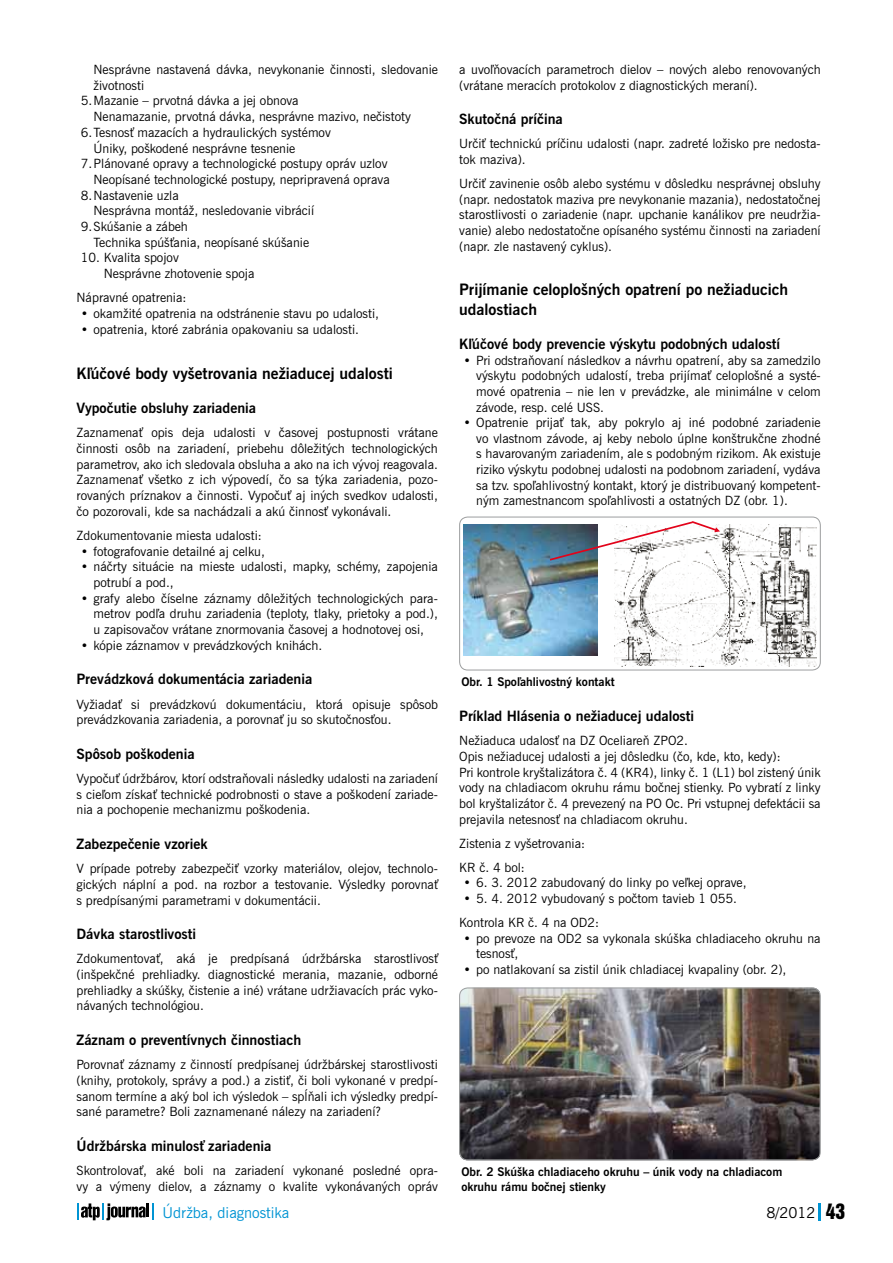
<style>
.page{position:relative;width:893px;height:1263px;background:#fff}
.page>*{position:absolute;margin:0;border:0;box-sizing:border-box;transform-origin:0 0}
.t1{font:700 15.75px/19.2px "News Gothic AT";color:#000}
.t2{font:15px "News Gothic AT";color:#0094d3}
.t3{font:15px "News Gothic AT";color:#000}
.t4{font:700 14.25px "News Gothic AT";color:#000}
.t5{font:12.75px/15.8px "News Gothic AT";color:#000}
.t6{font:700 12px/14.4px "News Gothic AT";color:#000}
.s1{font-family:"Swiss 921 AT Regular A";font-size:19.5px}
</style>
<div class="page">
<svg style="left:819px;top:1203px;width:2px;height:17px"></svg>
<svg style="left:152px;top:1203px;width:2px;height:17px"></svg>
<svg style="left:77px;top:1203px;width:69px;height:17px"></svg>
<hr style="left:146px;top:1203px;width:3px;height:14px;background:#000">
<img style="left:615px;top:524px;width:201px;height:142px">
<img style="left:464px;top:525px;width:133px;height:130px">
<svg style="left:548px;top:521px;width:172px;height:41px"></svg>
<div style="left:459px;top:517px;width:362px;height:153px;border:1px solid #9c9e9f;border-radius:8px"></div>
<img style="left:461px;top:989px;width:358px;height:171px">
<div style="left:459px;top:987px;width:362px;height:173px;border:1px solid #9c9e9f;border-radius:8px"></div>
<p class="t5" style="left:94px;top:61px;width:346px">Nesprávne nastavená dávka, nevykonanie činnosti, sledovanie</p>
<p class="t5" style="left:94px;top:77px;width:52px">životnosti</p>
<p class="t5" style="left:81px;top:93px;width:219px">5.Mazanie – prvotná dávka a jej obnova</p>
<p class="t5" style="left:94px;top:109px;width:319px">Nenamazanie, prvotná dávka, nesprávne mazivo, nečistoty</p>
<p class="t5" style="left:81px;top:124px;width:252px">6.Tesnosť mazacích a hydraulických systémov</p>
<p class="t5" style="left:94px;top:140px;width:203px">Úniky, poškodené nesprávne tesnenie</p>
<p class="t5" style="left:81px;top:156px;width:308px">7.Plánované opravy a technologické postupy opráv uzlov</p>
<p class="t5" style="left:94px;top:171px;width:298px">Neopísané technologické postupy, nepripravená oprava</p>
<p class="t5" style="left:81px;top:187px;width:100px">8.Nastavenie uzla</p>
<p class="t5" style="left:94px;top:203px;width:222px">Nesprávna montáž, nesledovanie vibrácií</p>
<p class="t5" style="left:81px;top:218px;width:109px">9.Skúšanie a zábeh</p>
<p class="t5" style="left:94px;top:234px;width:217px">Technika spúšťania, neopísané skúšanie</p>
<p class="t5" style="left:104px;top:250px;width:152px;text-indent:-23px">10. Kvalita spojov<br>Nesprávne zhotovenie spoja</p>
<p class="t5" style="left:77px;top:290px;width:111px">Nápravné opatrenia:</p>
<p class="t5" style="left:81px;top:305px;width:300px">• okamžité opatrenia na odstránenie stavu po udalosti,</p>
<p class="t5" style="left:81px;top:321px;width:280px">• opatrenia, ktoré zabránia opakovaniu sa udalosti.</p>
<p class="t1" style="left:77px;top:363px;width:318px">Kľúčové body vyšetrovania nežiaducej udalosti</p>
<p class="t4" style="left:77px;top:399px;width:181px">Vypočutie obsluhy zariadenia</p>
<p class="t5" style="left:77px;top:425px;width:363px;text-align:justify">Zaznamenať opis deja udalosti v časovej postupnosti vrátane činnosti osôb na zariadení, priebehu dôležitých technologických parametrov, ako ich sledovala obsluha a ako na ich vývoj reagovala.<br>Zaznamenať všetko z ich výpovedí, čo sa týka zariadenia, pozo&shy;rovaných príznakov a činnosti. Vypočuť aj iných svedkov udalosti, čo pozorovali, kde sa nachádzali a akú činnosť vykonávali.</p>
<p class="t5" style="left:77px;top:527px;width:187px">Zdokumentovanie miesta udalosti:</p>
<p class="t5" style="left:81px;top:543px;width:186px">• fotografovanie detailné aj celku,</p>
<p class="t5" style="left:94px;top:559px;width:346px;text-indent:-13px">• náčrty situácie na mieste udalosti, mapky, schémy, zapojenia potrubí a pod.,</p>
<p class="t5" style="left:94px;top:590px;width:346px;text-align:justify;text-indent:-13px">• grafy alebo číselne záznamy dôležitých technologických para&shy;metrov podľa druhu zariadenia (teploty, tlaky, prietoky a pod.), u zapisovačov vrátane znormovania časovej a hodnotovej osi,</p>
<p class="t5" style="left:81px;top:637px;width:243px">• kópie záznamov v prevádzkových knihách.</p>
<p class="t4" style="left:77px;top:671px;width:237px">Prevádzková dokumentácia zariadenia</p>
<p class="t5" style="left:77px;top:696px;width:363px">Vyžiadať si prevádzkovú dokumentáciu, ktorá opisuje spôsob prevádzkovania zariadenia, a porovnať ju so skutočnosťou.</p>
<p class="t4" style="left:77px;top:745px;width:120px">Spôsob poškodenia</p>
<p class="t5" style="left:77px;top:770px;width:363px;text-align:justify">Vypočuť údržbárov, ktorí odstraňovali následky udalosti na zariadení s cieľom získať technické podrobnosti o stave a poškodení zariade&shy;nia a pochopenie mechanizmu poškodenia.</p>
<p class="t4" style="left:77px;top:835px;width:133px">Zabezpečenie vzoriek</p>
<p class="t5" style="left:77px;top:861px;width:363px;text-align:justify">V prípade potreby zabezpečiť vzorky materiálov, olejov, technolo&shy;gických náplní a pod. na rozbor a testovanie. Výsledky porovnať s predpísanými parametrami v dokumentácii.</p>
<p class="t4" style="left:77px;top:925px;width:121px">Dávka starostlivosti</p>
<p class="t5" style="left:77px;top:951px;width:363px;text-align:justify">Zdokumentovať, aká je predpísaná údržbárska starostlivosť (inšpekčné prehliadky. diagnostické merania, mazanie, odborné prehliadky a skúšky, čistenie a iné) vrátane udržiavacích prác vyko&shy;návaných technológiou.</p>
<p class="t4" style="left:77px;top:1031px;width:226px">Záznam o preventívnych činnostiach</p>
<p class="t5" style="left:77px;top:1056px;width:363px;text-align:justify">Porovnať záznamy z činností predpísanej údržbárskej starostlivosti (knihy, protokoly, správy a pod.) a zistiť, či boli vykonané v predpí&shy;sanom termíne a aký bol ich výsledok – spĺňali ich výsledky predpí&shy;sané parametre? Boli zaznamenané nálezy na zariadení?</p>
<p class="t4" style="left:77px;top:1137px;width:196px">Údržbárska minulosť zariadenia</p>
<p class="t5" style="left:77px;top:1162px;width:363px">Skontrolovať, aké boli na zariadení vykonané posledné opra&shy;vy a výmeny dielov, a záznamy o kvalite vykonávaných opráv</p>
<p class="t2" style="left:162px;top:1203px;width:129px">Údržba, diagnostika</p>
<p class="t5" style="left:459px;top:62px;width:363px">a uvoľňovacích parametroch dielov – nových alebo renovovaných (vrátane meracích protokolov z diagnostických meraní).</p>
<p class="t4" style="left:459px;top:110px;width:105px">Skutočná príčina</p>
<p class="t5" style="left:459px;top:136px;width:363px">Určiť technickú príčinu udalosti (napr. zadreté ložisko pre nedosta&shy;tok maziva).</p>
<p class="t5" style="left:459px;top:176px;width:363px;text-align:justify">Určiť zavinenie osôb alebo systému v dôsledku nesprávnej obsluhy (napr. nedostatok maziva pre nevykonanie mazania), nedostatočnej starostlivosti o zariadenie (napr. upchanie kanálikov pre neudržia&shy;vanie) alebo nedostatočne opísaného systému činnosti na zariadení (napr. zle nastavený cyklus).</p>
<p class="t1" style="left:459px;top:280px;width:330px">Prijímanie celoplošných opatrení po nežiaducich udalostiach</p>
<p class="t4" style="left:459px;top:335px;width:322px">Kľúčové body prevencie výskytu podobných udalostí</p>
<p class="t5" style="left:476px;top:352px;width:346px;text-align:justify;text-indent:-13px">• Pri odstraňovaní následkov a návrhu opatrení, aby sa zamedzilo výskytu podobných udalostí, treba prijímať celoplošné a systé&shy;mové opatrenia – nie len v prevádzke, ale minimálne v celom závode, resp. celé USS.</p>
<p class="t5" style="left:476px;top:415px;width:346px;text-align:justify;text-indent:-13px">• Opatrenie prijať tak, aby pokrylo aj iné podobné zariadenie vo vlastnom závode, aj keby nebolo úplne konštrukčne zhodné s havarovaným zariadením, ale s podobným rizikom. Ak existuje riziko výskytu podobnej udalosti na podobnom zariadení, vydáva sa tzv. spoľahlivostný kontakt, ktorý je distribuovaný kompetent&shy;ným zamestnancom spoľahlivosti a ostatných DZ (obr. 1).</p>
<p class="t6" style="left:461px;top:675px;width:155px">Obr. 1 Spoľahlivostný kontakt</p>
<p class="t4" style="left:459px;top:707px;width:236px">Príklad Hlásenia o nežiaducej udalosti</p>
<p class="t5" style="left:459px;top:733px;width:363px">Nežiaduca udalosť na DZ Oceliareň ZPO2.<br>Opis nežiaducej udalosti a jej dôsledku (čo, kde, kto, kedy):<br>Pri kontrole kryštalizátora č. 4 (KR4), linky č. 1 (L1) bol zistený únik vody na chladiacom okruhu rámu bočnej stienky. Po vybratí z linky bol kryštalizátor č. 4 prevezený na PO Oc. Pri vstupnej defektácii sa prejavila netesnosť na chladiacom okruhu.</p>
<p class="t5" style="left:459px;top:831px;width:127px;line-height:24.2px">Zistenia z vyšetrovania:<br>KR č. 4 bol:</p>
<p class="t5" style="left:463px;top:875px;width:285px">• 6. 3. 2012 zabudovaný do linky po veľkej oprave,</p>
<p class="t5" style="left:459px;top:886px;width:279px;line-height:24.2px;text-indent:4px">• 5. 4. 2012 vybudovaný s počtom tavieb 1 055.<br>Kontrola KR č. 4 na OD2:</p>
<p class="t5" style="left:476px;top:930px;width:346px;text-indent:-13px">• po prevoze na OD2 sa vykonala skúška chladiaceho okruhu na tesnosť,</p>
<p class="t5" style="left:463px;top:961px;width:324px">• po natlakovaní sa zistil únik chladiacej kvapaliny (obr. 2),</p>
<p class="t6" style="left:461px;top:1165px;width:322px">Obr. 2 Skúška chladiaceho okruhu – únik vody na chladiacom okruhu rámu bočnej stienky</p>
<p class="t3" style="left:766px;top:1203px;width:80px">8/2012 <span class="s1">43</span></p>
</div>
